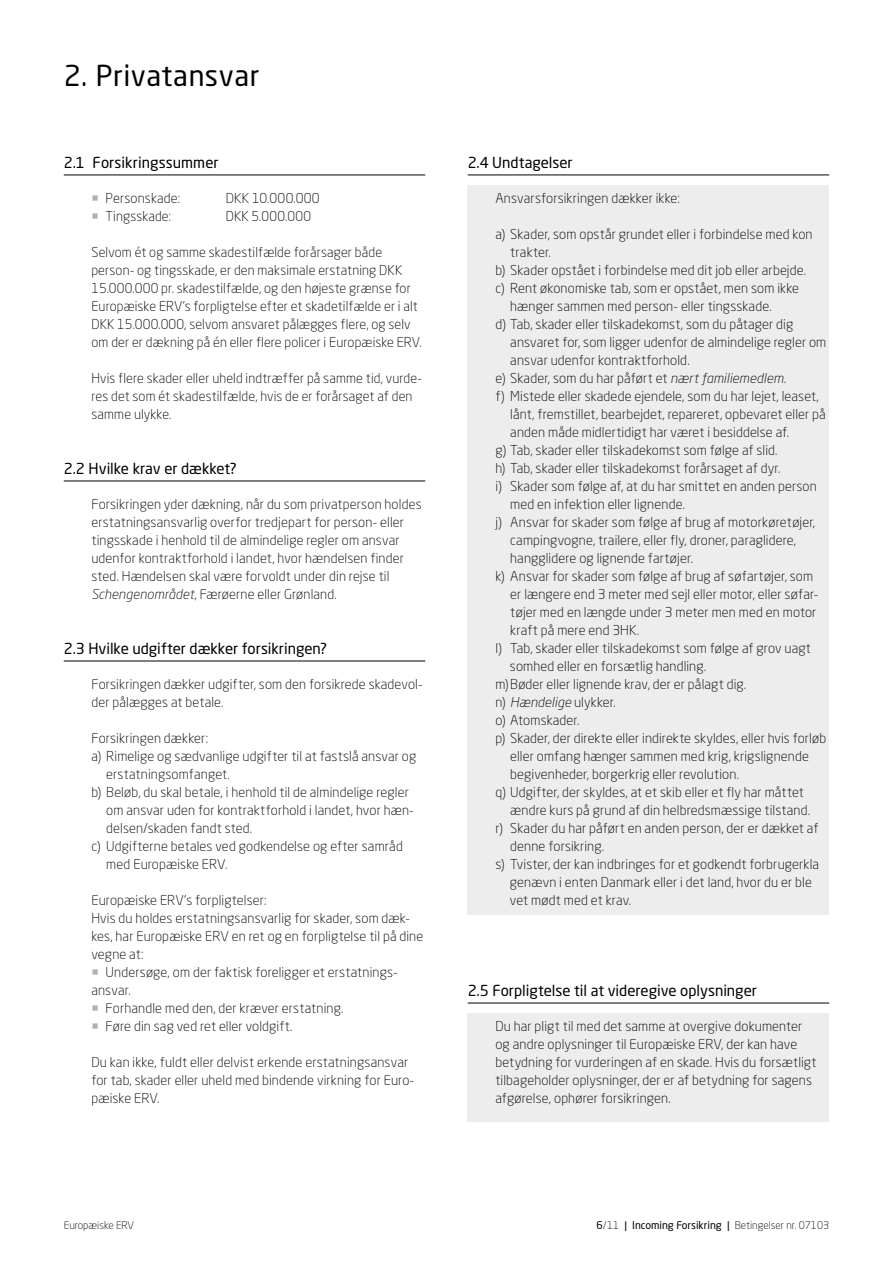
<style>
.page{position:relative;width:893px;height:1263px;background:#fff}
.page>*{position:absolute;margin:0;border:0;box-sizing:border-box;transform-origin:0 0}
.t1{font:28.5px "Neo Sans W1 G";letter-spacing:.02em;color:#000}
.t2{font:15px "Neo Sans W1 G";color:#000}
.t3{font:300 13.5px/18px "Neo Sans W1 G";letter-spacing:.01em;color:#000}
.t4{font:300 10.5px "Neo Sans W1 G";color:#000}
.s1{color:#b3b2b2}
.s2{font-family:"Neo Sans Pro";font-style:italic}
.s3{font-weight:400}
</style>
<div class="page">
<div style="left:468px;top:1013px;width:361px;height:108px;background:#ededed"></div>
<div style="left:468px;top:185px;width:361px;height:730px;background:#ededed"></div>
<hr style="left:64px;top:175px;width:361px;height:1px;background:#000">
<hr style="left:64px;top:481px;width:361px;height:1px;background:#000">
<hr style="left:64px;top:661px;width:361px;height:1px;background:#000">
<hr style="left:468px;top:175px;width:361px;height:1px;background:#000">
<hr style="left:468px;top:1003px;width:361px;height:1px;background:#000">
<h1 class="t1" style="left:64px;top:58px;width:197px">2. Privatansvar</h1>
<p class="t2" style="left:64px;top:153px;width:156px">2.1 Forsikringssummer</p>
<p class="t3" style="left:91px;top:189px;width:90px"><span class="s1">○</span> Personskade:</p>
<p class="t3" style="left:226px;top:189px;width:95px">DKK 10.000.000</p>
<p class="t3" style="left:91px;top:207px;width:81px"><span class="s1">○</span> Tingsskade:</p>
<p class="t3" style="left:226px;top:207px;width:87px">DKK 5.000.000</p>
<p class="t3" style="left:91px;top:243px;width:332px">Selvom ét og samme skadestilfælde forårsager både person- og tingsskade, er den maksimale erstatning DKK 15.000.000 pr. skadestilfælde, og den højeste grænse for Europæiske ERV’s forpligtelse efter et skadetilfælde er i alt DKK 15.000.000, selvom ansvaret pålægges flere, og selv om der er dækning på én eller flere policer i Europæiske ERV.</p>
<p class="t3" style="left:91px;top:369px;width:332px">Hvis flere skader eller uheld indtræffer på samme tid, vurde&shy;res det som ét skadestilfælde, hvis de er forårsaget af den samme ulykke.</p>
<p class="t2" style="left:64px;top:459px;width:175px">2.2 Hvilke krav er dækket?</p>
<p class="t3" style="left:91px;top:495px;width:332px">Forsikringen yder dækning, når du som privatperson holdes erstatningsansvarlig overfor tredjepart for person- eller tingsskade i henhold til de almindelige regler om ansvar udenfor kontraktforhold i landet, hvor hændelsen finder sted. Hændelsen skal være forvoldt under din rejse til <span class="s2">Schengenområdet</span>, Færøerne eller Grønland.</p>
<p class="t2" style="left:64px;top:639px;width:265px">2.3 Hvilke udgifter dækker forsikringen?</p>
<p class="t3" style="left:91px;top:675px;width:333px">Forsikringen dækker udgifter, som den forsikrede skadevol&shy;der pålægges at betale.</p>
<p class="t3" style="left:91px;top:729px;width:118px">Forsikringen dækker:</p>
<p class="t3" style="left:91px;top:747px;width:326px">a) Rimelige og sædvanlige udgifter til at fastslå ansvar og</p>
<p class="t3" style="left:106px;top:765px;width:125px">erstatningsomfanget.</p>
<p class="t3" style="left:91px;top:783px;width:319px">b) Beløb, du skal betale, i henhold til de almindelige regler</p>
<p class="t3" style="left:106px;top:801px;width:309px">om ansvar uden for kontraktforhold i landet, hvor hæn-</p>
<p class="t3" style="left:106px;top:819px;width:147px">delsen/skaden fandt sted.</p>
<p class="t3" style="left:91px;top:837px;width:313px">c) Udgifterne betales ved godkendelse og efter samråd</p>
<p class="t3" style="left:106px;top:855px;width:122px">med Europæiske ERV.</p>
<p class="t3" style="left:91px;top:891px;width:333px">Europæiske ERV’s forpligtelser:<br>Hvis du holdes erstatningsansvarlig for skader, som dæk&shy;kes, har Europæiske ERV en ret og en forpligtelse til på dine vegne at:</p>
<p class="t3" style="left:91px;top:963px;width:308px"><span class="s1">○</span> Undersøge, om der faktisk foreligger et erstatnings&shy;ansvar.</p>
<p class="t3" style="left:91px;top:999px;width:253px"><span class="s1">○</span> Forhandle med den, der kræver erstatning.</p>
<p class="t3" style="left:91px;top:1017px;width:203px"><span class="s1">○</span> Føre din sag ved ret eller voldgift.</p>
<p class="t3" style="left:91px;top:1053px;width:324px">Du kan ikke, fuldt eller delvist erkende erstatningsansvar for tab, skader eller uheld med bindende virkning for Euro&shy;pæiske ERV.</p>
<p class="t2" style="left:468px;top:153px;width:106px">2.4 Undtagelser</p>
<p class="t3" style="left:495px;top:189px;width:186px">Ansvarsforsikringen dækker ikke:</p>
<p class="t3" style="left:495px;top:225px;width:319px">a) Skader, som opstår grundet eller i forbindelse med kon</p>
<p class="t3" style="left:510px;top:243px;width:42px">trakter.</p>
<p class="t3" style="left:495px;top:261px;width:312px">b) Skader opstået i forbindelse med dit job eller arbejde.</p>
<p class="t3" style="left:495px;top:279px;width:305px">c) Rent økonomiske tab, som er opstået, men som ikke</p>
<p class="t3" style="left:510px;top:297px;width:263px">hænger sammen med person- eller tingsskade.</p>
<p class="t3" style="left:495px;top:315px;width:299px">d) Tab, skader eller tilskadekomst, som du påtager dig</p>
<p class="t3" style="left:510px;top:333px;width:318px">ansvaret for, som ligger udenfor de almindelige regler om</p>
<p class="t3" style="left:510px;top:351px;width:181px">ansvar udenfor kontraktforhold.</p>
<p class="t3" style="left:495px;top:369px;width:292px">e) Skader, som du har påført et <span class="s2">nært familiemedlem</span>.</p>
<p class="t3" style="left:495px;top:387px;width:325px">f) Mistede eller skadede ejendele, som du har lejet, leaset,</p>
<p class="t3" style="left:510px;top:405px;width:317px">lånt, fremstillet, bearbejdet, repareret, opbevaret eller på</p>
<p class="t3" style="left:510px;top:423px;width:280px">anden måde midlertidigt har været i besiddelse af.</p>
<p class="t3" style="left:495px;top:441px;width:284px">g) Tab, skader eller tilskadekomst som følge af slid.</p>
<p class="t3" style="left:495px;top:459px;width:287px">h) Tab, skader eller tilskadekomst forårsaget af dyr.</p>
<p class="t3" style="left:495px;top:477px;width:323px">i) Skader som følge af, at du har smittet en anden person</p>
<p class="t3" style="left:510px;top:495px;width:176px">med en infektion eller lignende.</p>
<p class="t3" style="left:495px;top:513px;width:321px">j) Ansvar for skader som følge af brug af motorkøretøjer,</p>
<p class="t3" style="left:510px;top:531px;width:287px">campingvogne, trailere, eller fly, droner, paraglidere,</p>
<p class="t3" style="left:510px;top:549px;width:184px">hangglidere og lignende fartøjer.</p>
<p class="t3" style="left:495px;top:567px;width:319px">k) Ansvar for skader som følge af brug af søfartøjer, som</p>
<p class="t3" style="left:510px;top:585px;width:310px">er længere end 3 meter med sejl eller motor, eller søfar-</p>
<p class="t3" style="left:510px;top:603px;width:308px">tøjer med en længde under 3 meter men med en motor</p>
<p class="t3" style="left:510px;top:621px;width:130px">kraft på mere end 3HK.</p>
<p class="t3" style="left:495px;top:639px;width:317px">l) Tab, skader eller tilskadekomst som følge af grov uagt</p>
<p class="t3" style="left:510px;top:657px;width:198px">somhed eller en forsætlig handling.</p>
<p class="t3" style="left:495px;top:675px;width:252px">m)Bøder eller lignende krav, der er pålagt dig.</p>
<p class="t3" style="left:495px;top:693px;width:122px">n) <span class="s2">Hændelige</span> ulykker.</p>
<p class="t3" style="left:495px;top:711px;width:86px">o) Atomskader.</p>
<p class="t3" style="left:495px;top:729px;width:332px">p) Skader, der direkte eller indirekte skyldes, eller hvis forløb</p>
<p class="t3" style="left:510px;top:747px;width:300px">eller omfang hænger sammen med krig, krigslignende</p>
<p class="t3" style="left:510px;top:765px;width:230px">begivenheder, borgerkrig eller revolution.</p>
<p class="t3" style="left:495px;top:783px;width:310px">q) Udgifter, der skyldes, at et skib eller et fly har måttet</p>
<p class="t3" style="left:510px;top:801px;width:301px">ændre kurs på grund af din helbredsmæssige tilstand.</p>
<p class="t3" style="left:495px;top:819px;width:325px">r) Skader du har påført en anden person, der er dækket af</p>
<p class="t3" style="left:510px;top:837px;width:95px">denne forsikring.</p>
<p class="t3" style="left:495px;top:855px;width:325px">s) Tvister, der kan indbringes for et godkendt forbrugerkla</p>
<p class="t3" style="left:510px;top:873px;width:304px">genævn i enten Danmark eller i det land, hvor du er ble</p>
<p class="t3" style="left:510px;top:891px;width:123px">vet mødt med et krav.</p>
<p class="t2" style="left:468px;top:981px;width:291px">2.5 Forpligtelse til at videregive oplysninger</p>
<p class="t3" style="left:495px;top:1017px;width:323px">Du har pligt til med det samme at overgive dokumenter og andre oplysninger til Europæiske ERV, der kan have betydning for vurderingen af en skade. Hvis du forsætligt tilbageholder oplysninger, der er af betydning for sagens afgørelse, ophører forsikringen.</p>
<p class="t4" style="left:64px;top:1219px;width:72px">Europæiske ERV</p>
<p class="t4" style="left:596px;top:1219px;width:234px"><span class="s3">6</span>/11 <span class="s3">| Incoming Forsikring |</span> Betingelser nr. 07103</p>
</div>
